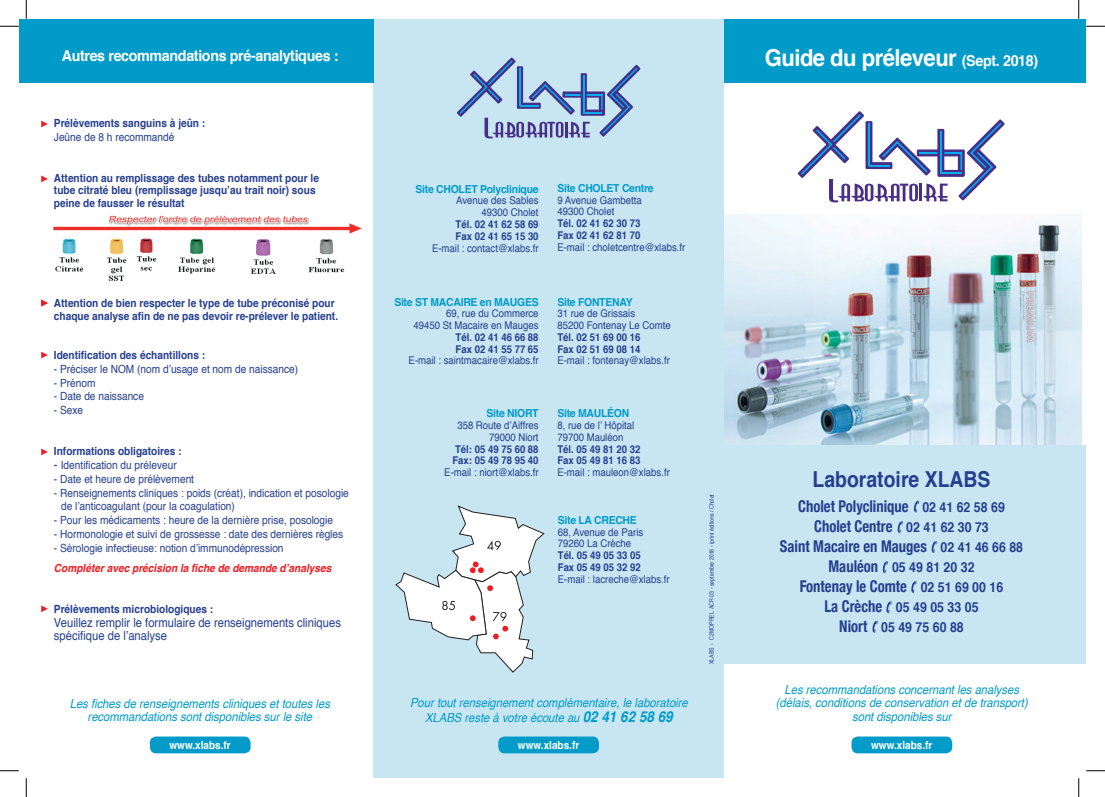
<style>
.page{position:relative;width:1105px;height:797px;background:#fff}
.page>*{position:absolute;margin:0;border:0;box-sizing:border-box;transform-origin:0 0}
.t1{font:700 23.38px "Helvetica";letter-spacing:-.025em;color:#fff;scale:.95 1}
.t2{font:700 22px "Helvetica";color:#253f8e;scale:.88 1}
.t3{font:700 condensed 16.25px/20px "Helvetica Neue";color:#253f8e;text-align:center;scale:.9 1}
.t4{font:700 15.12px "Helvetica";letter-spacing:-.025em;color:#fff;scale:.95 1}
.t5{font:700 13.75px/20px "Helvetica";color:#253f8e;text-align:center;scale:.9 1}
.t6{font:italic 12.5px/13.8px "Helvetica";color:#009bc8;text-align:center;scale:.9 1}
.t7{font:12.5px/13.8px "Helvetica";color:#253f8e;scale:.9 1}
.t8{font:11.25px/13.8px "Helvetica";color:#253f8e;scale:.9 1}
.t9{font:700 11.25px/12.5px "Helvetica";color:#253f8e;scale:.9 1}
.t10{font:italic 700 11.25px "Helvetica";color:#ee1d23;scale:.9 1}
.t11{font:700 11.12px "Helvetica";color:#fff;scale:.9 1}
.t12{font:700 11px "Helvetica";letter-spacing:-.025em;color:#009bc8;scale:.95 1}
.t13{font:10.62px/11.8px "Helvetica";color:#253f8e;scale:.9 1}
.t14{font:700 10.62px/11.8px "Helvetica";color:#253f8e;scale:.9 1}
.t15{font:6.25px "Helvetica";color:#253f8e;scale:.83 1}
.s1{font-size:15.12px}
.s2{font-size:12.5px}
.s3{font-weight:700;font-size:15px}
.s4{font-family:"Helvetica";font-stretch:normal;font-size:13.75px}
.s5{font-family:"Helvetica Neue";font-stretch:condensed;font-size:16.25px}
</style>
<div class="page">
<img style="left:724px;top:214px;width:358px;height:231px">
<div style="left:373px;top:19px;width:351px;height:758px;background:#c8e6f2"></div>
<svg style="left:457px;top:57px;width:183px;height:81px"></svg>
<svg style="left:798px;top:111px;width:207px;height:91px"></svg>
<div style="left:498px;top:736px;width:101px;height:17px;background:#009bc8;border-radius:6px"></div>
<div style="left:150px;top:736px;width:101px;height:17px;background:#009bc8;border-radius:6px"></div>
<div style="left:851px;top:736px;width:101px;height:17px;background:#009bc8;border-radius:6px"></div>
<div style="left:709px;top:445px;width:377px;height:219px;background:#c8e6f2"></div>
<div style="left:724px;top:19px;width:362px;height:64px;background:#009bc8"></div>
<div style="left:19px;top:19px;width:354px;height:64px;background:#009bc8"></div>
<svg style="left:395px;top:505px;width:150px;height:168px"></svg>
<svg style="left:41px;top:121px;width:7px;height:6px"></svg>
<svg style="left:41px;top:175px;width:7px;height:7px"></svg>
<svg style="left:41px;top:299px;width:7px;height:7px"></svg>
<svg style="left:41px;top:351px;width:7px;height:7px"></svg>
<svg style="left:41px;top:448px;width:7px;height:7px"></svg>
<svg style="left:41px;top:605px;width:7px;height:7px"></svg>
<img style="left:54px;top:215px;width:307px;height:66px">
<svg style="left:914px;top:500px;width:5px;height:12px"></svg>
<svg style="left:898px;top:521px;width:5px;height:12px"></svg>
<svg style="left:932px;top:541px;width:5px;height:12px"></svg>
<svg style="left:883px;top:561px;width:5px;height:12px"></svg>
<svg style="left:911px;top:581px;width:5px;height:12px"></svg>
<svg style="left:886px;top:601px;width:6px;height:12px"></svg>
<svg style="left:872px;top:620px;width:6px;height:13px"></svg>
<svg style="left:0;top:25px;width:19px;height:2px"></svg>
<svg style="left:1086px;top:25px;width:19px;height:2px"></svg>
<svg style="left:0;top:770px;width:19px;height:1px"></svg>
<svg style="left:1086px;top:770px;width:19px;height:1px"></svg>
<svg style="left:25px;top:0;width:2px;height:19px"></svg>
<svg style="left:25px;top:778px;width:2px;height:19px"></svg>
<svg style="left:1078px;top:0;width:1px;height:19px"></svg>
<svg style="left:1078px;top:778px;width:1px;height:19px"></svg>
<h3 class="t4" style="left:62px;top:44px;width:293px">Autres recommandations pré-analytiques :</h3>
<h1 class="t1" style="left:765px;top:39px;width:289px">Guide du préleveur <span class="s1">(Sept. 2018)</span></h1>
<p class="t9" style="left:54px;top:117px;width:170px">Prélèvements sanguins à jeûn :</p>
<p class="t8" style="left:54px;top:130px;width:135px">Jeûne de 8 h recommandé</p>
<p class="t9" style="left:54px;top:172px;width:296px">Attention au remplissage des tubes notamment pour le tube citraté bleu (remplissage jusqu’au trait noir) sous peine de fausser le résultat</p>
<p class="t9" style="left:54px;top:296px;width:317px;line-height:13.8px">Attention de bien respecter le type de tube préconisé pour chaque analyse afin de ne pas devoir re-prélever le patient.</p>
<p class="t9" style="left:54px;top:349px;width:170px">Identification des échantillons :</p>
<p class="t8" style="left:54px;top:362px;width:273px">- Préciser le NOM (nom d’usage et nom de naissance)</p>
<p class="t8" style="left:54px;top:376px;width:48px">- Prénom</p>
<p class="t8" style="left:54px;top:390px;width:102px">- Date de naissance</p>
<p class="t8" style="left:54px;top:403px;width:34px">- Sexe</p>
<p class="t9" style="left:54px;top:445px;width:143px">Informations obligatoires :</p>
<p class="t8" style="left:54px;top:458px;width:138px"><span class="s2">-</span> Identification du préleveur</p>
<p class="t8" style="left:54px;top:472px;width:157px">- Date et heure de prélèvement</p>
<p class="t8" style="left:61px;top:486px;width:321px;text-indent:-7px">- Renseignements cliniques : poids (créat), indication et posologie de l’anticoagulant (pour la coagulation)</p>
<p class="t8" style="left:54px;top:513px;width:312px">- Pour les médicaments : heure de la dernière prise, posologie</p>
<p class="t8" style="left:54px;top:527px;width:323px">- Hormonologie et suivi de grossesse : date des dernières règles</p>
<p class="t8" style="left:54px;top:541px;width:257px">- Sérologie infectieuse: notion d’immunodépression</p>
<p class="t10" style="left:54px;top:558px;width:310px">Compléter avec précision la fiche de demande d’analyses</p>
<p class="t9" style="left:54px;top:603px;width:178px">Prélèvements microbiologiques :</p>
<p class="t7" style="left:54px;top:616px;width:320px">Veuillez remplir le formulaire de renseignements cliniques spécifique de l’analyse</p>
<p class="t6" style="left:70px;top:696px;width:291px">Les fiches de renseignements cliniques et toutes les recommandations sont disponibles sur le site</p>
<p class="t12" style="left:415px;top:180px;width:131px">Site CHOLET Polyclinique</p>
<p class="t13" style="left:456px;top:195px;width:93px;text-align:right">Avenue des Sables<br>49300 Cholet</p>
<p class="t14" style="left:456px;top:218px;width:94px">Tél. 02 41 62 58 69<br>Fax 02 41 65 15 30</p>
<p class="t13" style="left:432px;top:242px;width:120px">E-mail : contact@xlabs.fr</p>
<p class="t12" style="left:394px;top:293px;width:153px">Site ST MACAIRE en MAUGES</p>
<p class="t13" style="left:413px;top:308px;width:141px;text-align:right">69, rue du Commerce<br>49450 St Macaire en Mauges</p>
<p class="t14" style="left:456px;top:331px;width:94px">Tél. 02 41 46 66 88<br>Fax 02 41 55 77 65</p>
<p class="t13" style="left:409px;top:355px;width:146px">E-mail : saintmacaire@xlabs.fr</p>
<p class="t12" style="left:487px;top:404px;width:56px">Site NIORT</p>
<p class="t13" style="left:457px;top:419px;width:92px;text-align:right">358 Route d’Aiffres<br>79000 Niort</p>
<p class="t14" style="left:452px;top:443px;width:97px">Tél: 05 49 75 60 88<br>Fax: 05 49 78 95 40</p>
<p class="t13" style="left:444px;top:467px;width:106px">E-mail : niort@xlabs.fr</p>
<p class="t12" style="left:557px;top:179px;width:103px">Site CHOLET Centre</p>
<p class="t13" style="left:557px;top:194px;width:95px">9 Avenue Gambetta<br>49300 Cholet</p>
<p class="t14" style="left:557px;top:218px;width:94px">Tél. 02 41 62 30 73<br>Fax 02 41 62 81 70</p>
<p class="t13" style="left:557px;top:241px;width:144px">E-mail : choletcentre@xlabs.fr</p>
<p class="t12" style="left:557px;top:293px;width:81px">Site FONTENAY</p>
<p class="t13" style="left:557px;top:308px;width:128px">31 rue de Grissais<br>85200 Fontenay Le Comte</p>
<p class="t14" style="left:557px;top:331px;width:94px">Tél. 02 51 69 00 16<br>Fax 02 51 69 08 14</p>
<p class="t13" style="left:557px;top:355px;width:126px">E-mail : fontenay@xlabs.fr</p>
<p class="t12" style="left:557px;top:404px;width:77px">Site MAULÉON</p>
<p class="t13" style="left:557px;top:419px;width:87px">8, rue de l’ Hôpital<br>79700 Mauléon</p>
<p class="t14" style="left:557px;top:443px;width:94px">Tél. 05 49 81 20 32<br>Fax 05 49 81 16 83</p>
<p class="t13" style="left:557px;top:467px;width:126px">E-mail : mauleon@xlabs.fr</p>
<p class="t12" style="left:558px;top:511px;width:85px">Site LA CRECHE</p>
<p class="t13" style="left:558px;top:526px;width:97px">68, Avenue de Paris<br>79260 La Crèche</p>
<p class="t14" style="left:558px;top:549px;width:94px">Tél. 05 49 05 33 05<br>Fax 05 49 05 32 92</p>
<p class="t13" style="left:558px;top:573px;width:126px">E-mail : lacreche@xlabs.fr</p>
<p class="t6" style="left:410px;top:695px;width:310px;line-height:15px">Pour tout renseignement complémentaire, le laboratoire<br>XLABS reste à votre écoute au <span class="s3">02 41 62 58 69</span></p>
<p class="t15" style="left:707px;top:664px;width:206px;rotate:-90deg">XLABS - C2MOPREL ACR 03 - septembre 2018 - iprint éditions / Cholet</p>
<h2 class="t2" style="left:813px;top:461px;width:204px">Laboratoire XLABS</h2>
<h3 class="t3" style="left:780px;top:494px;width:272px">Cholet Polyclinique <span class="s4">02 41 62 58 69<br></span>Cholet Centre <span class="s4">02 41 62 30 73<br></span>Saint Macaire en Mauges <span class="s4">02 41 46 66 88</span></h3>
<p class="t5" style="left:828px;top:557px;width:164px"><span class="s5">Mauléon</span> 05 49 81 20 32</p>
<h3 class="t3" style="left:800px;top:574px;width:228px">Fontenay le Comte <span class="s4">02 51 69 00 16</span></h3>
<p class="t5" style="left:824px;top:597px;width:173px"><span class="s5">La Crèche</span> 05 49 05 33 05<br><span class="s5">Niort</span> 05 49 75 60 88</p>
<p class="t6" style="left:776px;top:682px;width:281px">Les recommandations concernant les analyses (délais, conditions de conservation et de transport) sont disponibles sur</p>
<p class="t11" style="left:170px;top:736px;width:70px">www.xlabs.fr</p>
<p class="t11" style="left:518px;top:736px;width:70px">www.xlabs.fr</p>
<p class="t11" style="left:871px;top:736px;width:70px">www.xlabs.fr</p>
</div>
